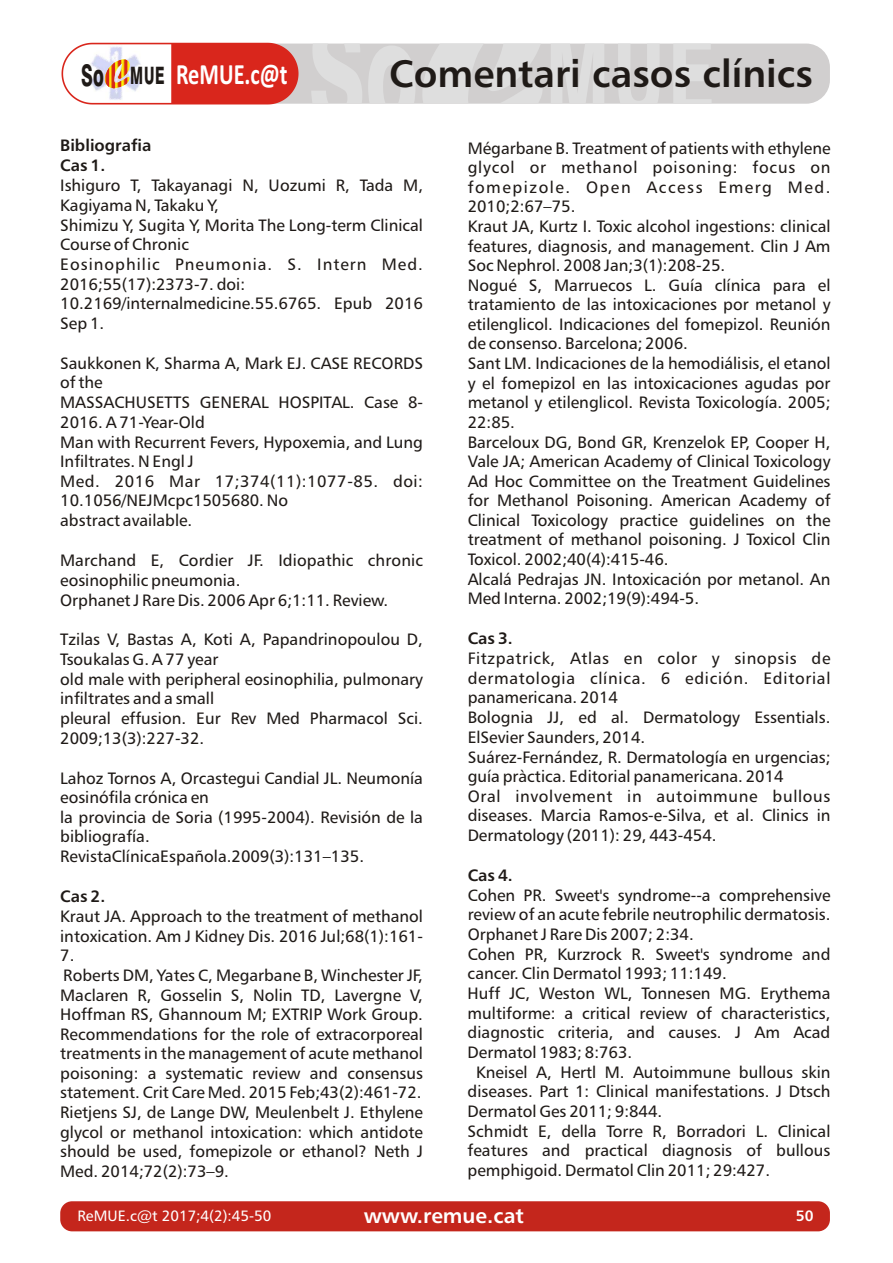
<style>
.page{position:relative;width:893px;height:1263px;background:#fff}
.page>*{position:absolute;margin:0;border:0;box-sizing:border-box;transform-origin:0 0}
.t1{font:38.25px "Humanist 777 BT Roman B,Bold";color:#1f1a17}
.t2{font:700 29.55px "Calibri";color:#fff;scale:.76 1}
.t3{font:21px "Humanist 777 BT Roman B,Bold";color:#fff}
.t4{font:16.5px/19.6px "Humanist 777 BT Roman B";color:#1f1a17}
.t5{font:16.5px/20.1px "Humanist 777 BT Roman B,Bold";color:#1f1a17}
.t6{font:15px "Humanist 777 BT Roman B";color:#fff}
.t7{font:15px "Humanist 777 BT Roman B,Bold";color:#fff}
.s1{font-family:"Swiss 721 BT";font-weight:800;font-size:29.85px;color:#1f1a17}
.s2{font-family:"Swiss 721 BT";font-weight:800;font-size:24px;color:#1f1a17}
</style>
<div class="page">
<div style="left:60px;top:1201px;width:770px;height:30px;background:#c4261c;border-radius:12px"></div>
<svg style="left:62px;top:43px;width:768px;height:61px;background:#dbbcba"></svg>
<h2 class="t2" style="left:81px;top:62px;width:273px"><span class="s1">So</span> <span class="s2">MUE</span> ReMUE.c@t</h2>
<h1 class="t1" style="left:389px;top:58px;width:425px">Comentari casos clínics</h1>
<p class="t5" style="left:60px;top:137px;width:93px">Bibliografia<br>Cas 1.</p>
<p class="t4" style="left:60px;top:177px;width:364px">Ishiguro T, Takayanagi N, Uozumi R, Tada M,<br>Kagiyama N, Takaku Y,<br>Shimizu Y, Sugita Y, Morita The Long-term Clinical<br>Course of Chronic<br>Eosinophilic Pneumonia. S. Intern Med.<br>2016;55(17):2373-7. doi:<br>10.2169/internalmedicine.55.6765. Epub 2016<br>Sep 1.</p>
<p class="t4" style="left:60px;top:355px;width:364px">Saukkonen K, Sharma A, Mark EJ. CASE RECORDS of the<br>MASSACHUSETTS GENERAL HOSPITAL. Case 8-<br>2016. A 71-Year-Old<br>Man with Recurrent Fevers, Hypoxemia, and Lung<br>Infiltrates. N Engl J<br>Med. 2016 Mar 17;374(11):1077-85. doi:<br>10.1056/NEJMcpc1505680. No<br>abstract available.</p>
<p class="t4" style="left:60px;top:552px;width:364px">Marchand E, Cordier JF. Idiopathic chronic eosinophilic pneumonia.<br>Orphanet J Rare Dis. 2006 Apr 6;1:11. Review.</p>
<p class="t4" style="left:60px;top:631px;width:364px">Tzilas V, Bastas A, Koti A, Papandrinopoulou D, Tsoukalas G. A 77 year<br>old male with peripheral eosinophilia, pulmonary infiltrates and a small<br>pleural effusion. Eur Rev Med Pharmacol Sci.<br>2009;13(3):227-32.</p>
<p class="t4" style="left:60px;top:769px;width:364px">Lahoz Tornos A, Orcastegui Candial JL. Neumonía eosinófila crónica en<br>la provincia de Soria (1995-2004). Revisión de la bibliografía.<br>RevistaClínicaEspañola.2009(3):131–135.</p>
<p class="t5" style="left:60px;top:888px;width:47px">Cas 2.</p>
<p class="t4" style="left:60px;top:908px;width:364px">Kraut JA. Approach to the treatment of methanol intoxication. Am J Kidney Dis. 2016 Jul;68(1):161- 7.<br>Roberts DM, Yates C, Megarbane B, Winchester JF, Maclaren R, Gosselin S, Nolin TD, Lavergne V, Hoffman RS, Ghannoum M; EXTRIP Work Group.<br>Recommendations for the role of extracorporeal treatments in the management of acute methanol poisoning: a systematic review and consensus statement. Crit Care Med. 2015 Feb;43(2):461-72.<br>Rietjens SJ, de Lange DW, Meulenbelt J. Ethylene glycol or methanol intoxication: which antidote should be used, fomepizole or ethanol? Neth J Med. 2014;72(2):73–9.</p>
<p class="t4" style="left:468px;top:140px;width:364px">Mégarbane B. Treatment of patients with ethylene glycol or methanol poisoning: focus on fomepizole. Open Access Emerg Med.<br>2010;2:67–75.<br>Kraut JA, Kurtz I. Toxic alcohol ingestions: clinical features, diagnosis, and management. Clin J Am Soc Nephrol. 2008 Jan;3(1):208-25.<br>Nogué S, Marruecos L. Guía clínica para el tratamiento de las intoxicaciones por metanol y etilenglicol. Indicaciones del fomepizol. Reunión de consenso. Barcelona; 2006.<br>Sant LM. Indicaciones de la hemodiálisis, el etanol y el fomepizol en las intoxicaciones agudas por metanol y etilenglicol. Revista Toxicología. 2005; 22:85.<br>Barceloux DG, Bond GR, Krenzelok EP, Cooper H, Vale JA; American Academy of Clinical Toxicology Ad Hoc Committee on the Treatment Guidelines for Methanol Poisoning. American Academy of Clinical Toxicology practice guidelines on the treatment of methanol poisoning. J Toxicol Clin Toxicol. 2002;40(4):415-46.<br>Alcalá Pedrajas JN. Intoxicación por metanol. An Med Interna. 2002;19(9):494-5.</p>
<p class="t5" style="left:468px;top:630px;width:47px">Cas 3.</p>
<p class="t4" style="left:468px;top:650px;width:364px">Fitzpatrick, Atlas en color y sinopsis de dermatologia clínica. 6 edición. Editorial panamericana. 2014<br>Bolognia JJ, ed al. Dermatology Essentials.<br>ElSevier Saunders, 2014.<br>Suárez-Fernández, R. Dermatología en urgencias; guía pràctica. Editorial panamericana. 2014<br>Oral involvement in autoimmune bullous diseases. Marcia Ramos-e-Silva, et al. Clinics in Dermatology (2011): 29, 443-454.</p>
<p class="t5" style="left:468px;top:867px;width:47px">Cas 4.</p>
<p class="t4" style="left:468px;top:887px;width:364px">Cohen PR. Sweet's syndrome--a comprehensive</p>
<p class="t4" style="left:468px;top:906px;width:364px">review of an acute febrile neutrophilic dermatosis.</p>
<p class="t4" style="left:468px;top:926px;width:228px">Orphanet J Rare Dis 2007; 2:34.</p>
<p class="t4" style="left:468px;top:946px;width:364px">Cohen PR, Kurzrock R. Sweet's syndrome and</p>
<p class="t4" style="left:468px;top:965px;width:261px">cancer. Clin Dermatol 1993; 11:149.</p>
<p class="t4" style="left:468px;top:985px;width:364px">Huff JC, Weston WL, Tonnesen MG. Erythema</p>
<p class="t4" style="left:468px;top:1005px;width:364px">multiforme: a critical review of characteristics,</p>
<p class="t4" style="left:468px;top:1024px;width:364px">diagnostic criteria, and causes. J Am Acad</p>
<p class="t4" style="left:468px;top:1044px;width:166px">Dermatol 1983; 8:763.</p>
<p class="t4" style="left:476px;top:1063px;width:356px">Kneisel A, Hertl M. Autoimmune bullous skin</p>
<p class="t4" style="left:468px;top:1083px;width:364px">diseases. Part 1: Clinical manifestations. J Dtsch</p>
<p class="t4" style="left:468px;top:1102px;width:196px">Dermatol Ges 2011; 9:844.</p>
<p class="t4" style="left:468px;top:1122px;width:364px">Schmidt E, della Torre R, Borradori L. Clinical</p>
<p class="t4" style="left:468px;top:1142px;width:364px">features and practical diagnosis of bullous</p>
<p class="t4" style="left:468px;top:1161px;width:304px">pemphigoid. Dermatol Clin 2011; 29:427.</p>
<p class="t6" style="left:77px;top:1210px;width:195px">ReMUE.c@t 2017;4(2):45-50</p>
<p class="t3" style="left:364px;top:1207px;width:162px">www.remue.cat</p>
<p class="t7" style="left:796px;top:1210px;width:19px">50</p>
</div>
